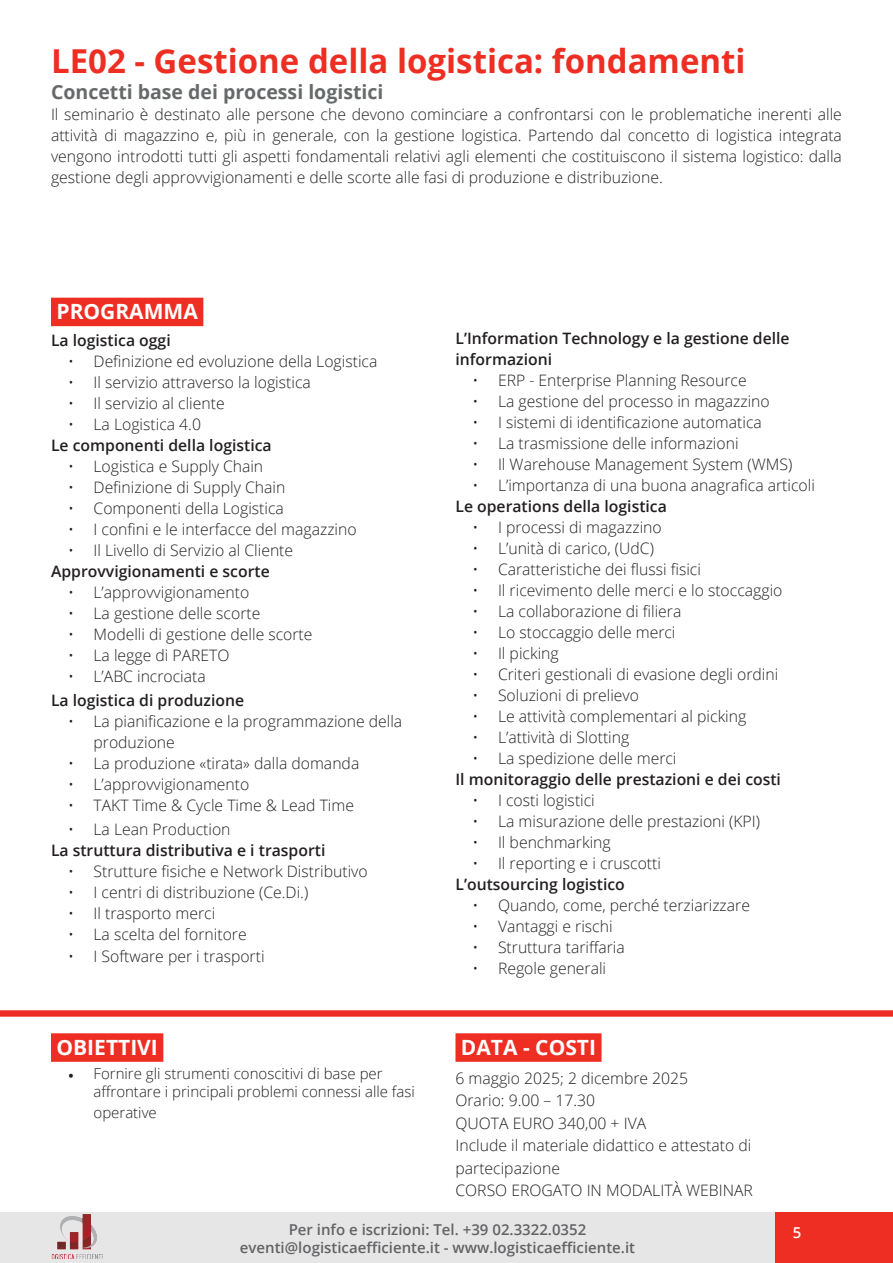
<style>
.page{position:relative;width:893px;height:1263px;background:#fff}
.page>*{position:absolute;margin:0;border:0;box-sizing:border-box;transform-origin:0 0}
.titolo_grigio{font:700 33px "Open Sans";color:#ee2e22}
.t1{font:700 21px "Open Sans";color:#fff}
.titolo_grigio-2{font:700 19.5px "Open Sans";color:#66696a}
.paragrafo-corso{font:300 15.75px/21px "Open Sans";color:#231f20}
.t2{font:600 15.75px/21px "Open Sans";color:#231f20}
.t3{font:600 15px/18px "Open Sans";color:#636366;text-align:center}
.t4{font:300 15px/18px "Open Sans";color:#231f20}
.t5{font:600 15px "Open Sans";color:#fff}
.s1{font-family:"Minion Pro";font-weight:400}
</style>
<div class="page">
<div style="left:0;top:1212px;width:893px;height:51px;background:#e6e6e6"></div>
<img style="left:51px;top:1215px;width:52px;height:44px">
<div style="left:776px;top:1212px;width:117px;height:51px;background:#ee2e22"></div>
<div style="left:0;top:1010px;width:893px;height:7px;background:#ee2e22"></div>
<div style="left:51px;top:1033px;width:112px;height:29px;background:#ee2e22"></div>
<div style="left:455px;top:1033px;width:146px;height:29px;background:#ee2e22"></div>
<div style="left:51px;top:298px;width:152px;height:28px;background:#ee2e22"></div>
<p class="titolo_grigio" style="left:51px;top:38px;width:696px">LE02 - Gestione della logistica: fondamenti</p>
<p class="titolo_grigio-2" style="left:51px;top:78px;width:334px">Concetti base dei processi logistici</p>
<p class="paragrafo-corso" style="left:51px;top:103px;width:792px;text-align:justify">Il seminario è destinato alle persone che devono cominciare a confrontarsi con le problematiche inerenti alle attività di magazzino e, più in generale, con la gestione logistica. Partendo dal concetto di logistica integrata vengono introdotti tutti gli aspetti fondamentali relativi agli elementi che costituiscono il sistema logistico: dalla gestione degli approvvigionamenti e delle scorte alle fasi di produzione e distribuzione.</p>
<p class="t1" style="left:56px;top:297px;width:143px">PROGRAMMA</p>
<p class="t2" style="left:51px;top:330px;width:121px">La logistica oggi</p>
<p class="paragrafo-corso" style="left:68px;top:351px;width:311px">• Definizione ed evoluzione della Logistica</p>
<p class="paragrafo-corso" style="left:68px;top:372px;width:244px">• Il servizio attraverso la logistica</p>
<p class="paragrafo-corso" style="left:68px;top:393px;width:158px">• Il servizio al cliente</p>
<p class="paragrafo-corso" style="left:68px;top:414px;width:134px">• La Logistica 4.0</p>
<p class="t2" style="left:51px;top:435px;width:222px">Le componenti della logistica</p>
<p class="paragrafo-corso" style="left:68px;top:456px;width:197px">• Logistica e Supply Chain</p>
<p class="paragrafo-corso" style="left:68px;top:477px;width:219px">• Definizione di Supply Chain</p>
<p class="paragrafo-corso" style="left:68px;top:498px;width:217px">• Componenti della Logistica</p>
<p class="paragrafo-corso" style="left:68px;top:519px;width:290px">• I confini e le interfacce del magazzino</p>
<p class="paragrafo-corso" style="left:68px;top:540px;width:227px">• Il Livello di Servizio al Cliente</p>
<p class="t2" style="left:51px;top:561px;width:220px">Approvvigionamenti e scorte</p>
<p class="paragrafo-corso" style="left:68px;top:582px;width:183px">• L’approvvigionamento</p>
<p class="paragrafo-corso" style="left:68px;top:603px;width:194px">• La gestione delle scorte</p>
<p class="paragrafo-corso" style="left:68px;top:624px;width:246px">• Modelli di gestione delle scorte</p>
<p class="paragrafo-corso" style="left:68px;top:645px;width:163px">• La legge di PARETO</p>
<p class="paragrafo-corso" style="left:68px;top:666px;width:139px">• L’ABC incrociata</p>
<p class="t2" style="left:51px;top:690px;width:195px">La logistica di produzione</p>
<p class="paragrafo-corso" style="left:94px;top:711px;width:310px;text-indent:-26px">• La pianificazione e la programmazione della produzione</p>
<p class="paragrafo-corso" style="left:68px;top:753px;width:293px">• La produzione «tirata» dalla domanda</p>
<p class="paragrafo-corso" style="left:68px;top:774px;width:183px">• L’approvvigionamento</p>
<p class="paragrafo-corso" style="left:68px;top:795px;width:287px">• TAKT Time &amp; Cycle Time &amp; Lead Time</p>
<p class="paragrafo-corso" style="left:68px;top:819px;width:164px">• La Lean Production</p>
<p class="t2" style="left:51px;top:840px;width:276px">La struttura distributiva e i trasporti</p>
<p class="paragrafo-corso" style="left:68px;top:861px;width:301px">• Strutture fisiche e Network Distributivo</p>
<p class="paragrafo-corso" style="left:68px;top:882px;width:242px">• I centri di distribuzione (Ce.Di.)</p>
<p class="paragrafo-corso" style="left:68px;top:903px;width:149px">• Il trasporto merci</p>
<p class="paragrafo-corso" style="left:68px;top:924px;width:180px">• La scelta del fornitore</p>
<p class="paragrafo-corso" style="left:68px;top:945px;width:198px">• I Software per i trasporti</p>
<p class="t1" style="left:56px;top:1032px;width:103px">OBIETTIVI</p>
<p class="t4" style="left:94px;top:1064px;width:323px;text-indent:-26px"><span class="s1">•</span> Fornire gli strumenti conoscitivi di base per affrontare i principali problemi connessi alle fasi</p>
<p class="t4" style="left:94px;top:1103px;width:65px">operative</p>
<p class="t2" style="left:455px;top:327px;width:336px">L’Information Technology e la gestione delle informazioni</p>
<p class="paragrafo-corso" style="left:472px;top:369px;width:276px">• ERP - Enterprise Planning Resource</p>
<p class="paragrafo-corso" style="left:472px;top:390px;width:299px">• La gestione del processo in magazzino</p>
<p class="paragrafo-corso" style="left:472px;top:411px;width:291px">• I sistemi di identificazione automatica</p>
<p class="paragrafo-corso" style="left:472px;top:432px;width:268px">• La trasmissione delle informazioni</p>
<p class="paragrafo-corso" style="left:472px;top:453px;width:321px">• Il Warehouse Management System (WMS)</p>
<p class="paragrafo-corso" style="left:472px;top:474px;width:344px">• L’importanza di una buona anagrafica articoli</p>
<p class="t2" style="left:455px;top:495px;width:213px">Le operations della logistica</p>
<p class="paragrafo-corso" style="left:472px;top:516px;width:191px">• I processi di magazzino</p>
<p class="paragrafo-corso" style="left:472px;top:537px;width:183px">• L’unità di carico, (UdC)</p>
<p class="paragrafo-corso" style="left:472px;top:558px;width:230px">• Caratteristiche dei flussi fisici</p>
<p class="paragrafo-corso" style="left:472px;top:579px;width:311px">• Il ricevimento delle merci e lo stoccaggio</p>
<p class="paragrafo-corso" style="left:472px;top:600px;width:210px">• La collaborazione di filiera</p>
<p class="paragrafo-corso" style="left:472px;top:621px;width:205px">• Lo stoccaggio delle merci</p>
<p class="paragrafo-corso" style="left:472px;top:642px;width:88px">• Il picking</p>
<p class="paragrafo-corso" style="left:472px;top:663px;width:307px">• Criteri gestionali di evasione degli ordini</p>
<p class="paragrafo-corso" style="left:472px;top:684px;width:168px">• Soluzioni di prelievo</p>
<p class="paragrafo-corso" style="left:472px;top:705px;width:275px">• Le attività complementari al picking</p>
<p class="paragrafo-corso" style="left:472px;top:726px;width:158px">• L’attività di Slotting</p>
<p class="paragrafo-corso" style="left:472px;top:747px;width:206px">• La spedizione delle merci</p>
<p class="t2" style="left:455px;top:768px;width:327px">Il monitoraggio delle prestazioni e dei costi</p>
<p class="paragrafo-corso" style="left:472px;top:789px;width:124px">• I costi logistici</p>
<p class="paragrafo-corso" style="left:472px;top:810px;width:289px">• La misurazione delle prestazioni (KPI)</p>
<p class="paragrafo-corso" style="left:472px;top:831px;width:140px">• Il benchmarking</p>
<p class="paragrafo-corso" style="left:472px;top:852px;width:190px">• Il reporting e i cruscotti</p>
<p class="t2" style="left:455px;top:873px;width:171px">L’outsourcing logistico</p>
<p class="paragrafo-corso" style="left:472px;top:894px;width:279px">• Quando, come, perché terziarizzare</p>
<p class="paragrafo-corso" style="left:472px;top:915px;width:142px">• Vantaggi e rischi</p>
<p class="paragrafo-corso" style="left:472px;top:936px;width:154px">• Struttura tariffaria</p>
<p class="paragrafo-corso" style="left:472px;top:957px;width:135px">• Regole generali</p>
<p class="t1" style="left:461px;top:1032px;width:137px">DATA - COSTI</p>
<p class="paragrafo-corso" style="left:455px;top:1067px;width:234px">6 maggio 2025; 2 dicembre 2025</p>
<p class="paragrafo-corso" style="left:455px;top:1089px;width:141px">Orario: 9.00 – 17.30</p>
<p class="paragrafo-corso" style="left:455px;top:1111px;width:297px;line-height:22.5px">QUOTA EURO 340,00 + IVA<br>Include il materiale didattico e attestato di partecipazione</p>
<p class="paragrafo-corso" style="left:455px;top:1179px;width:299px">CORSO EROGATO IN MODALITÀ WEBINAR</p>
<p class="t3" style="left:240px;top:1220px;width:397px">Per info e iscrizioni: Tel. +39 02.3322.0352 eventi@logisticaefficiente.it - www.logisticaefficiente.it</p>
<p class="t5" style="left:793px;top:1222px;width:10px">5</p>
</div>
